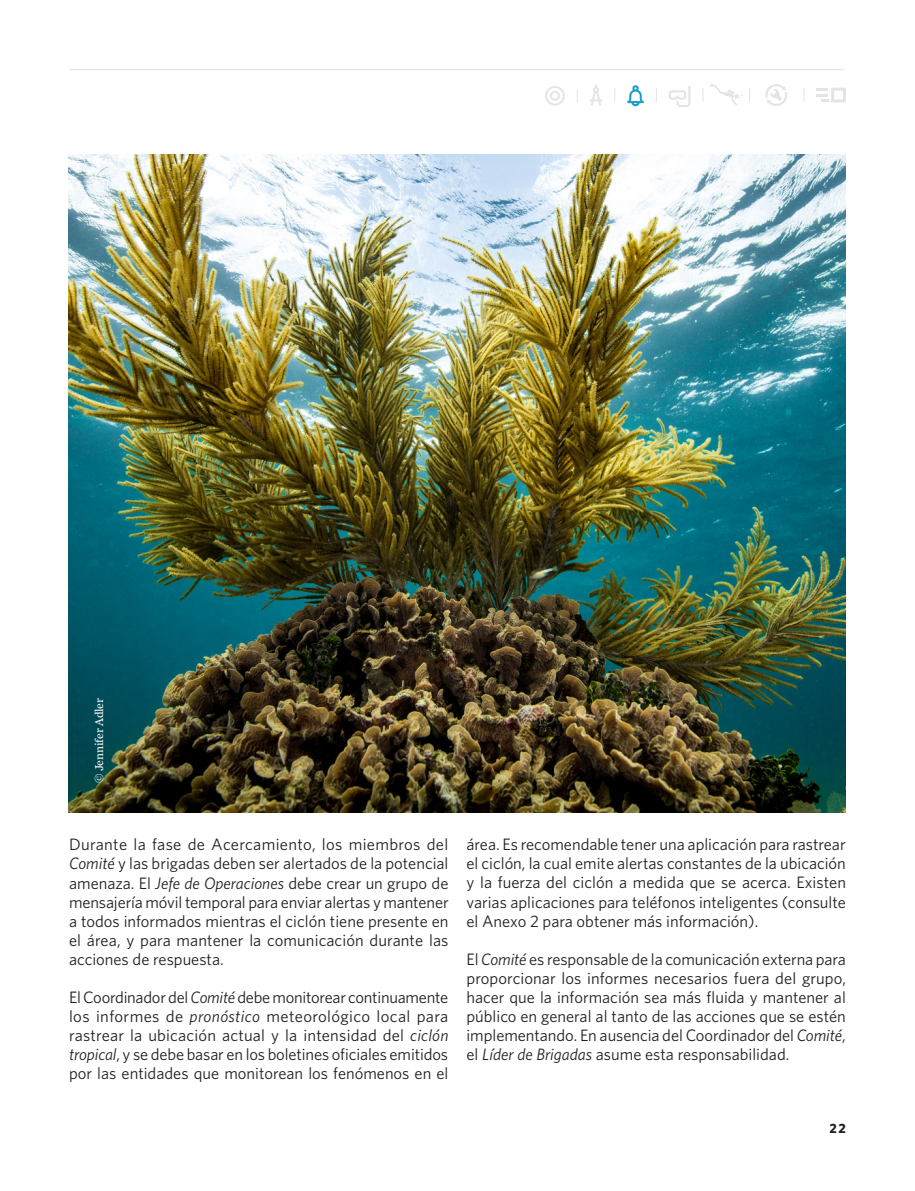
<style>
.page{position:relative;width:915px;height:1191px;background:#fff}
.page>*{position:absolute;margin:0;border:0;box-sizing:border-box;transform-origin:0 0}
.Whitney_body{font:16.5px/19px "Whitney";color:#231f20;text-align:justify}
.t1{font:700 13.5px "Whitney";color:#231f20}
.Chronicle_body{font:12px "Chronicle Text G2";letter-spacing:-.01em;color:#fff}
.s1{font-style:italic}
</style>
<div class="page">
<svg style="left:669px;top:86px;width:21px;height:21px"></svg>
<hr style="left:69px;top:69px;width:774px;height:1px;background:#e3e4e6">
<svg style="left:545px;top:86px;width:19px;height:20px"></svg>
<svg style="left:590px;top:85px;width:12px;height:21px"></svg>
<svg style="left:614px;top:88px;width:1px;height:14px"></svg>
<svg style="left:627px;top:85px;width:16px;height:21px"></svg>
<svg style="left:702px;top:89px;width:1px;height:13px"></svg>
<svg style="left:749px;top:88px;width:1px;height:14px"></svg>
<svg style="left:803px;top:88px;width:1px;height:13px"></svg>
<svg style="left:816px;top:88px;width:29px;height:14px"></svg>
<svg style="left:765px;top:84px;width:22px;height:22px"></svg>
<svg style="left:710px;top:83px;width:33px;height:22px"></svg>
<img style="left:69px;top:154px;width:776px;height:658px">
<p class="Chronicle_body" style="left:90px;top:783px;width:86px;rotate:-90deg">© Jennifer Adler</p>
<p class="Whitney_body" style="left:69px;top:834px;width:381px">Durante la fase de Acercamiento, los miembros del <span class="s1">Comité</span> y las brigadas deben ser alertados de la potencial amenaza. El <span class="s1">Jefe de Operaciones</span> debe crear un grupo de mensajería móvil temporal para enviar alertas y mantener a todos informados mientras el ciclón tiene presente en el área, y para mantener la comunicación durante las acciones de respuesta.</p>
<p class="Whitney_body" style="left:69px;top:987px;width:381px">El Coordinador del <span class="s1">Comité</span> debe monitorear continuamente los informes de <span class="s1">pronóstico</span> meteorológico local para rastrear la ubicación actual y la intensidad del <span class="s1">ciclón tropical</span>, y se debe basar en los boletines oficiales emitidos por las entidades que monitorean los fenómenos en el</p>
<p class="Whitney_body" style="left:466px;top:834px;width:381px">área. Es recomendable tener una aplicación para rastrear el ciclón, la cual emite alertas constantes de la ubicación y la fuerza del ciclón a medida que se acerca. Existen varias aplicaciones para teléfonos inteligentes (consulte el Anexo 2 para obtener más información).</p>
<p class="Whitney_body" style="left:466px;top:949px;width:381px">El <span class="s1">Comité</span> es responsable de la comunicación externa para proporcionar los informes necesarios fuera del grupo, hacer que la información sea más fluida y mantener al público en general al tanto de las acciones que se estén implementando. En ausencia del Coordinador del <span class="s1">Comité</span>, el <span class="s1">Líder de Brigadas</span> asume esta responsabilidad.</p>
<p class="t1" style="left:829px;top:1119px;width:18px">22</p>
</div>
